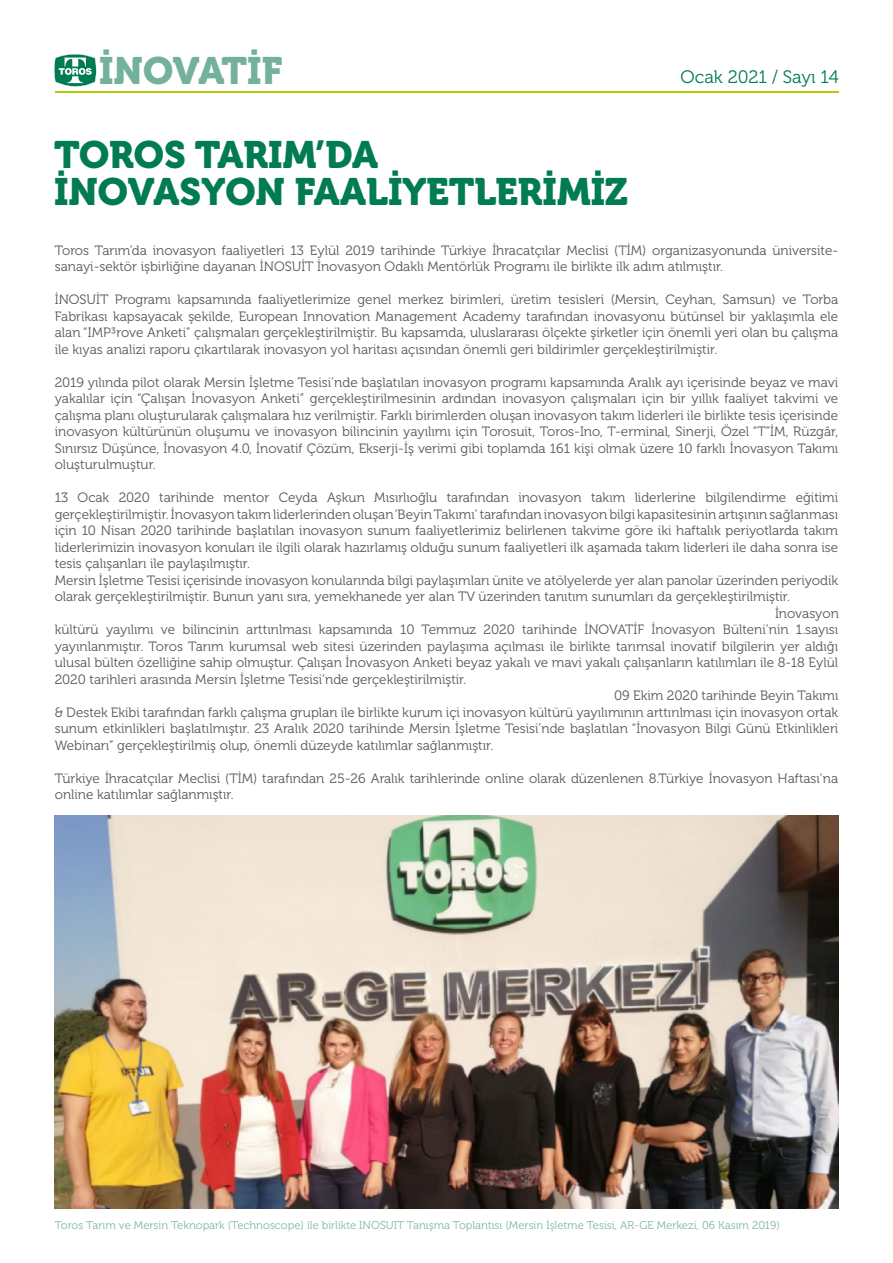
<style>
.page{position:relative;width:893px;height:1263px;background:#fff}
.page>*{position:absolute;margin:0;border:0;box-sizing:border-box;transform-origin:0 0}
.t1{font:37.95px/37.2px "Museo 900";color:#007b52}
.t2{font:37.95px "Museo 900";color:#73b19a}
.t3{font:18px "Museo 300";color:#007b52}
.t4{font:13.5px/16.5px "Museo 300";color:#575756}
.t5{font:11.25px "Museo 300";color:#7fb7a1}
</style>
<div class="page">
<svg style="left:54px;top:54px;width:43px;height:33px"></svg>
<hr style="left:55px;top:91px;width:783px;height:2px;background:#b4cc04">
<img style="left:54px;top:816px;width:784px;height:393px">
<h1 class="t2" style="left:99px;top:49px;width:185px">İNOVATİF</h1>
<h2 class="t3" style="left:681px;top:67px;width:160px">Ocak 2021 / Sayı 14</h2>
<h1 class="t1" style="left:54px;top:136px;width:575px">TOROS TARIM’DA<br>İNOVASYON FAALİYETLERİMİZ</h1>
<p class="t4" style="left:55px;top:242px;width:785px">Toros Tarım’da inovasyon faaliyetleri 13 Eylül 2019 tarihinde Türkiye İhracatçılar Meclisi (TİM) organizasyonunda üniversite&shy;sanayi-sektör işbirliğine dayanan İNOSUİT İnovasyon Odaklı Mentörlük Programı ile birlikte ilk adım atılmıştır.</p>
<p class="t4" style="left:55px;top:291px;width:785px;text-align:justify">İNOSUİT Programı kapsamında faaliyetlerimize genel merkez birimleri, üretim tesisleri (Mersin, Ceyhan, Samsun) ve Torba Fabrikası kapsayacak şekilde, European Innovation Management Academy tarafından inovasyonu bütünsel bir yaklaşımla ele alan “IMP³rove Anketi” çalışmaları gerçekleştirilmiştir. Bu kapsamda, uluslararası ölçekte şirketler için önemli yeri olan bu çalışma ile kıyas analizi raporu çıkartılarak inovasyon yol haritası açısından önemli geri bildirimler gerçekleştirilmiştir.</p>
<p class="t4" style="left:55px;top:374px;width:785px;text-align:justify">2019 yılında pilot olarak Mersin İşletme Tesisi’nde başlatılan inovasyon programı kapsamında Aralık ayı içerisinde beyaz ve mavi yakalılar için “Çalışan İnovasyon Anketi” gerçekleştirilmesinin ardından inovasyon çalışmaları için bir yıllık faaliyet takvimi ve çalışma planı oluşturularak çalışmalara hız verilmiştir. Farklı birimlerden oluşan inovasyon takım liderleri ile birlikte tesis içerisinde inovasyon kültürünün oluşumu ve inovasyon bilincinin yayılımı için Torosuit, Toros-Ino, T-erminal, Sinerji, Özel “T”İM, Rüzgâr, Sınırsız Düşünce, İnovasyon 4.0, İnovatif Çözüm, Ekserji-İş verimi gibi toplamda 161 kişi olmak üzere 10 farklı İnovasyon Takımı oluşturulmuştur.</p>
<p class="t4" style="left:55px;top:489px;width:785px">13 Ocak 2020 tarihinde mentor Ceyda Aşkun Mısırlıoğlu tarafından inovasyon takım liderlerine bilgilendirme eğitimi</p>
<p class="t4" style="left:55px;top:506px;width:785px">gerçekleştirilmiştir. İnovasyon takım liderlerinden oluşan ‘Beyin Takımı’ tarafından inovasyon bilgi kapasitesinin artışının sağlanması</p>
<p class="t4" style="left:55px;top:522px;width:785px">için 10 Nisan 2020 tarihinde başlatılan inovasyon sunum faaliyetlerimiz belirlenen takvime göre iki haftalık periyotlarda takım</p>
<p class="t4" style="left:55px;top:539px;width:785px">liderlerimizin inovasyon konuları ile ilgili olarak hazırlamış olduğu sunum faaliyetleri ilk aşamada takım liderleri ile daha sonra ise</p>
<p class="t4" style="left:55px;top:555px;width:197px">tesis çalışanları ile paylaşılmıştır.</p>
<p class="t4" style="left:55px;top:572px;width:785px">Mersin İşletme Tesisi içerisinde inovasyon konularında bilgi paylaşımları ünite ve atölyelerde yer alan panolar üzerinden periyodik</p>
<p class="t4" style="left:55px;top:588px;width:737px">olarak gerçekleştirilmiştir. Bunun yanı sıra, yemekhanede yer alan TV üzerinden tanıtım sunumları da gerçekleştirilmiştir.</p>
<p class="t4" style="left:775px;top:605px;width:65px">İnovasyon</p>
<p class="t4" style="left:55px;top:621px;width:785px">kültürü yayılımı ve bilincinin arttırılması kapsamında 10 Temmuz 2020 tarihinde İNOVATİF İnovasyon Bülteni’nin 1.sayısı</p>
<p class="t4" style="left:55px;top:638px;width:785px">yayınlanmıştır. Toros Tarım kurumsal web sitesi üzerinden paylaşıma açılması ile birlikte tarımsal inovatif bilgilerin yer aldığı</p>
<p class="t4" style="left:55px;top:654px;width:785px">ulusal bülten özelliğine sahip olmuştur. Çalışan İnovasyon Anketi beyaz yakalı ve mavi yakalı çalışanların katılımları ile 8-18 Eylül</p>
<p class="t4" style="left:55px;top:671px;width:413px">2020 tarihleri arasında Mersin İşletme Tesisi’nde gerçekleştirilmiştir.</p>
<p class="t4" style="left:614px;top:688px;width:226px">09 Ekim 2020 tarihinde Beyin Takımı</p>
<p class="t4" style="left:55px;top:704px;width:785px">&amp; Destek Ekibi tarafından farklı çalışma grupları ile birlikte kurum içi inovasyon kültürü yayılımının arttırılması için inovasyon ortak</p>
<p class="t4" style="left:55px;top:720px;width:785px">sunum etkinlikleri başlatılmıştır. 23 Aralık 2020 tarihinde Mersin İşletme Tesisi’nde başlatılan “İnovasyon Bilgi Günü Etkinlikleri</p>
<p class="t4" style="left:55px;top:737px;width:440px">Webinarı” gerçekleştirilmiş olup, önemli düzeyde katılımlar sağlanmıştır.</p>
<p class="t4" style="left:55px;top:770px;width:785px">Türkiye İhracatçılar Meclisi (TİM) tarafından 25-26 Aralık tarihlerinde online olarak düzenlenen 8.Türkiye İnovasyon Haftası’na online katılımlar sağlanmıştır.</p>
<p class="t5" style="left:55px;top:1219px;width:727px">Toros Tarım ve Mersin Teknopark (Technoscope) ile birlikte INOSUIT Tanışma Toplantısı (Mersin İşletme Tesisi, AR-GE Merkezi, 06 Kasım 2019)</p>
</div>
